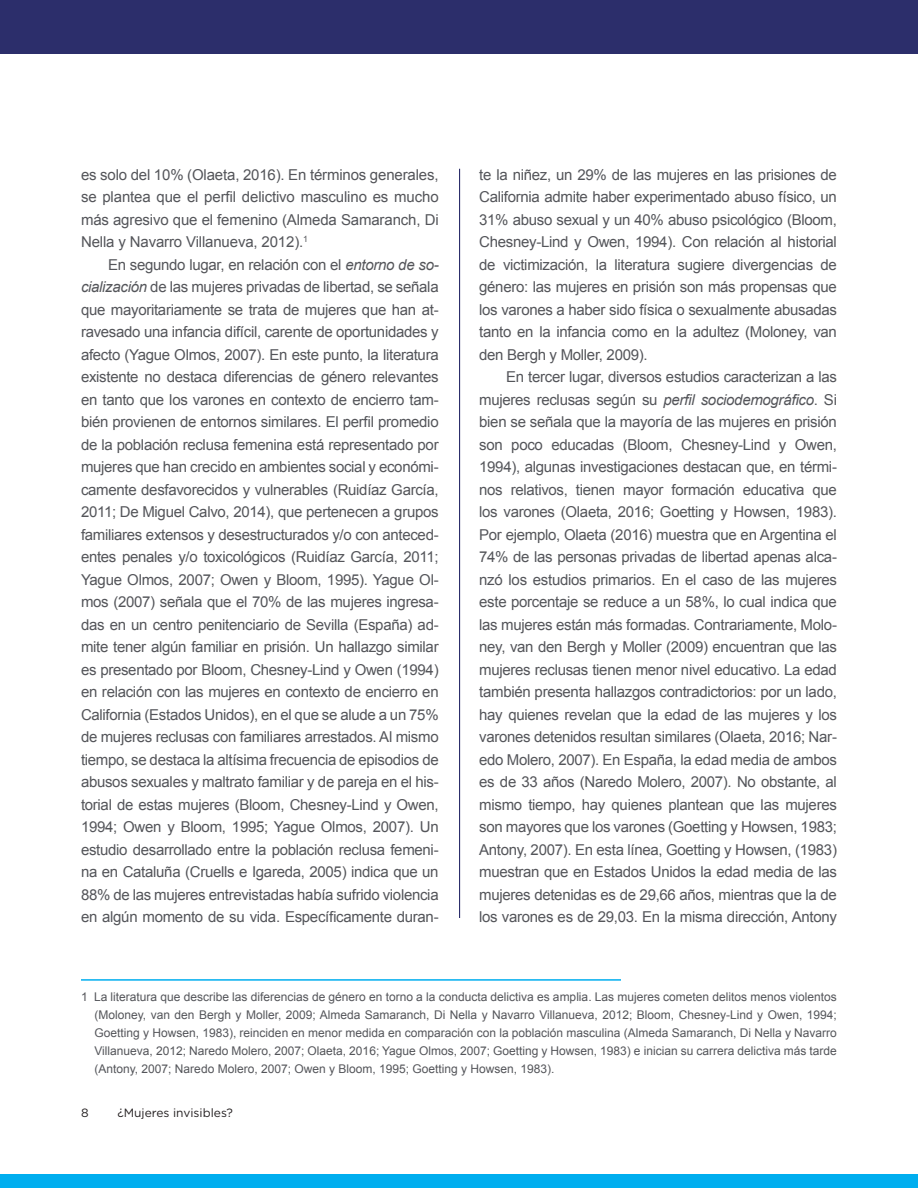
<style>
.page{position:relative;width:918px;height:1188px;background:#fff}
.page>*{position:absolute;margin:0;border:0;box-sizing:border-box;transform-origin:0 0}
.Body{font:15px/22.5px "Arial";letter-spacing:-.02em;color:#54555a;text-align:justify}
.Footnote-RULE{font:12px/18px "Arial";color:#54555a;text-align:justify}
.t1{font:12px "Gotham";color:#231f20}
.s1{font-style:italic}
</style>
<div class="page">
<div style="left:0;top:1174px;width:918px;height:14px;background:#00aeef"></div>
<div style="left:0;top:0;width:918px;height:54px;background:#2c2e6b"></div>
<hr style="left:459px;top:169px;width:1px;height:749px;background:#2c2e6b">
<hr style="left:81px;top:979px;width:540px;height:2px;background:#00aeef">
<p class="Body" style="left:81px;top:163px;width:359px">es solo del 10% (Olaeta, 2016). En términos generales, se plantea que el perfil delictivo masculino es mucho más agresivo que el femenino (Almeda Samaranch, Di Nella y Navarro Villanueva, 2012).<sup>1</sup></p>
<p class="Body" style="left:81px;top:253px;width:359px;text-indent:27px">En segundo lugar, en relación con el <span class="s1">entorno de so&shy;cialización</span> de las mujeres privadas de libertad, se señala que mayoritariamente se trata de mujeres que han at&shy;ravesado una infancia difícil, carente de oportunidades y afecto (Yague Olmos, 2007). En este punto, la literatura existente no destaca diferencias de género relevantes en tanto que los varones en contexto de encierro tam&shy;bién provienen de entornos similares. El perfil promedio de la población reclusa femenina está representado por mujeres que han crecido en ambientes social y económi&shy;camente desfavorecidos y vulnerables (Ruidíaz García, 2011; De Miguel Calvo, 2014), que pertenecen a grupos familiares extensos y desestructurados y/o con anteced&shy;entes penales y/o toxicológicos (Ruidíaz García, 2011; Yague Olmos, 2007; Owen y Bloom, 1995). Yague Ol&shy;mos (2007) señala que el 70% de las mujeres ingresa&shy;das en un centro penitenciario de Sevilla (España) ad&shy;mite tener algún familiar en prisión. Un hallazgo similar es presentado por Bloom, Chesney-Lind y Owen (1994) en relación con las mujeres en contexto de encierro en California (Estados Unidos), en el que se alude a un 75% de mujeres reclusas con familiares arrestados. Al mismo tiempo, se destaca la altísima frecuencia de episodios de abusos sexuales y maltrato familiar y de pareja en el his&shy;torial de estas mujeres (Bloom, Chesney-Lind y Owen, 1994; Owen y Bloom, 1995; Yague Olmos, 2007). Un estudio desarrollado entre la población reclusa femeni&shy;na en Cataluña (Cruells e Igareda, 2005) indica que un 88% de las mujeres entrevistadas había sufrido violencia en algún momento de su vida. Específicamente duran-</p>
<p class="Body" style="left:479px;top:163px;width:359px">te la niñez, un 29% de las mujeres en las prisiones de California admite haber experimentado abuso físico, un 31% abuso sexual y un 40% abuso psicológico (Bloom, Chesney-Lind y Owen, 1994). Con relación al historial de victimización, la literatura sugiere divergencias de género: las mujeres en prisión son más propensas que los varones a haber sido física o sexualmente abusadas tanto en la infancia como en la adultez (Moloney, van den Bergh y Moller, 2009).</p>
<p class="Body" style="left:479px;top:366px;width:359px;text-indent:27px">En tercer lugar, diversos estudios caracterizan a las mujeres reclusas según su <span class="s1">perfil sociodemográfico</span>. Si bien se señala que la mayoría de las mujeres en prisión son poco educadas (Bloom, Chesney-Lind y Owen, 1994), algunas investigaciones destacan que, en térmi&shy;nos relativos, tienen mayor formación educativa que los varones (Olaeta, 2016; Goetting y Howsen, 1983).<br>Por ejemplo, Olaeta (2016) muestra que en Argentina el 74% de las personas privadas de libertad apenas alca&shy;nzó los estudios primarios. En el caso de las mujeres este porcentaje se reduce a un 58%, lo cual indica que las mujeres están más formadas. Contrariamente, Molo&shy;ney, van den Bergh y Moller (2009) encuentran que las mujeres reclusas tienen menor nivel educativo. La edad también presenta hallazgos contradictorios: por un lado, hay quienes revelan que la edad de las mujeres y los varones detenidos resultan similares (Olaeta, 2016; Nar&shy;edo Molero, 2007). En España, la edad media de ambos es de 33 años (Naredo Molero, 2007). No obstante, al mismo tiempo, hay quienes plantean que las mujeres son mayores que los varones (Goetting y Howsen, 1983; Antony, 2007). En esta línea, Goetting y Howsen, (1983) muestran que en Estados Unidos la edad media de las mujeres detenidas es de 29,66 años, mientras que la de los varones es de 29,03. En la misma dirección, Antony</p>
<p class="Footnote-RULE" style="left:94px;top:988px;width:744px;text-indent:-14px">1 La literatura que describe las diferencias de género en torno a la conducta delictiva es amplia. Las mujeres cometen delitos menos violentos (Moloney, van den Bergh y Moller, 2009; Almeda Samaranch, Di Nella y Navarro Villanueva, 2012; Bloom, Chesney-Lind y Owen, 1994; Goetting y Howsen, 1983), reinciden en menor medida en comparación con la población masculina (Almeda Samaranch, Di Nella y Navarro Villanueva, 2012; Naredo Molero, 2007; Olaeta, 2016; Yague Olmos, 2007; Goetting y Howsen, 1983) e inician su carrera delictiva más tarde (Antony, 2007; Naredo Molero, 2007; Owen y Bloom, 1995; Goetting y Howsen, 1983).</p>
<p class="t1" style="left:81px;top:1105px;width:9px">8</p>
<p class="t1" style="left:117px;top:1105px;width:117px">¿Mujeres invisibles?</p>
</div>
